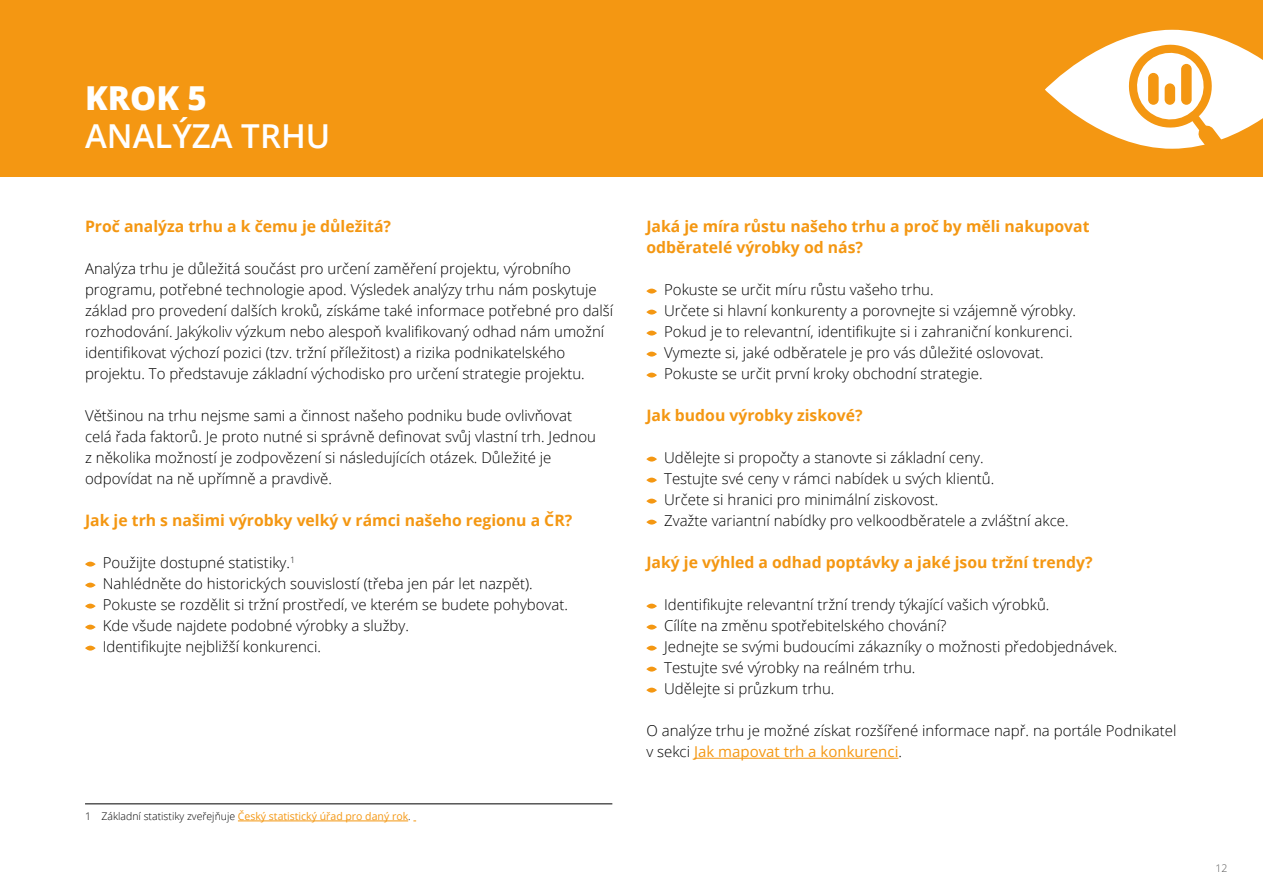
<style>
.page{position:relative;width:1263px;height:893px;background:#fff}
.page>*{position:absolute;margin:0;border:0;box-sizing:border-box;transform-origin:0 0}
.t1{font:600 33px "Open Sans";color:#fff}
.t2{font:800 33px "Open Sans";color:#fff}
.t3{font:700 15.75px/21px "Open Sans";color:#f49712}
.t4{font:300 15px/21px "Open Sans";color:#000}
.t5{font:300 10.5px "Open Sans";color:#000}
.t6{font:300 10.5px "Open Sans";color:#575756}
.s1{font-weight:400;color:#f49712}
</style>
<div class="page">
<div style="left:0;top:0;width:1263px;height:176px;background:#f49712"></div>
<svg style="left:85px;top:562px;width:11px;height:5px"></svg>
<svg style="left:85px;top:583px;width:11px;height:5px"></svg>
<svg style="left:85px;top:604px;width:11px;height:5px"></svg>
<svg style="left:85px;top:625px;width:11px;height:5px"></svg>
<svg style="left:85px;top:646px;width:11px;height:5px"></svg>
<hr style="left:85px;top:803px;width:527px;height:1px;background:#000">
<hr style="left:238px;top:821px;width:170px;height:1px;background:#f49712">
<hr style="left:694px;top:758px;width:204px;height:1px;background:#f49712">
<svg style="left:646px;top:289px;width:11px;height:5px"></svg>
<svg style="left:646px;top:310px;width:11px;height:5px"></svg>
<svg style="left:646px;top:331px;width:11px;height:5px"></svg>
<svg style="left:646px;top:352px;width:11px;height:5px"></svg>
<svg style="left:646px;top:373px;width:11px;height:5px"></svg>
<svg style="left:646px;top:457px;width:11px;height:5px"></svg>
<svg style="left:646px;top:478px;width:11px;height:5px"></svg>
<svg style="left:646px;top:499px;width:11px;height:5px"></svg>
<svg style="left:646px;top:520px;width:11px;height:5px"></svg>
<svg style="left:646px;top:604px;width:11px;height:5px"></svg>
<svg style="left:646px;top:625px;width:11px;height:5px"></svg>
<svg style="left:646px;top:646px;width:11px;height:5px"></svg>
<svg style="left:646px;top:667px;width:11px;height:5px"></svg>
<svg style="left:646px;top:688px;width:11px;height:5px"></svg>
<svg style="left:1045px;top:30px;width:218px;height:119px"></svg>
<div style="left:1148px;top:73px;width:11px;height:32px;background:#f49712;border-radius:5px"></div>
<div style="left:1165px;top:83px;width:10px;height:22px;background:#f49712;border-radius:5px"></div>
<div style="left:1181px;top:64px;width:11px;height:41px;background:#f49712;border-radius:5px"></div>
<h1 class="t2" style="left:85px;top:73px;width:123px">KROK 5</h1>
<h1 class="t1" style="left:85px;top:113px;width:247px">ANALÝZA TRHU</h1>
<p class="t3" style="left:85px;top:215px;width:307px">Proč analýza trhu a k čemu je důležitá?</p>
<p class="t4" style="left:85px;top:258px;width:530px">Analýza trhu je důležitá součást pro určení zaměření projektu, výrobního programu, potřebné technologie apod. Výsledek analýzy trhu nám poskytuje základ pro provedení dalších kroků, získáme také informace potřebné pro další rozhodování. Jakýkoliv výzkum nebo alespoň kvalifikovaný odhad nám umožní identifikovat výchozí pozici (tzv. tržní příležitost) a rizika podnikatelského projektu. To představuje základní východisko pro určení strategie projektu.</p>
<p class="t4" style="left:85px;top:405px;width:512px">Většinou na trhu nejsme sami a činnost našeho podniku bude ovlivňovat celá řada faktorů. Je proto nutné si správně definovat svůj vlastní trh. Jednou z několika možností je zodpovězení si následujících otázek. Důležité je odpovídat na ně upřímně a pravdivě.</p>
<p class="t3" style="left:85px;top:509px;width:489px">Jak je trh s našimi výrobky velký v rámci našeho regionu a ČR?</p>
<p class="t4" style="left:103px;top:552px;width:467px">Použijte dostupné statistiky.<sup>1<br></sup>Nahlédněte do historických souvislostí (třeba jen pár let nazpět).<br>Pokuste se rozdělit si tržní prostředí, ve kterém se budete pohybovat.<br>Kde všude najdete podobné výrobky a služby.<br>Identifikujte nejbližší konkurenci.</p>
<p class="t5" style="left:85px;top:809px;width:327px">1 Základní statistiky zveřejňuje <span class="s1">Český statistický úřad pro daný rok</span>.</p>
<p class="t3" style="left:646px;top:215px;width:445px">Jaká je míra růstu našeho trhu a proč by měli nakupovat odběratelé výrobky od nás?</p>
<p class="t4" style="left:664px;top:279px;width:413px">Pokuste se určit míru růstu vašeho trhu.<br>Určete si hlavní konkurenty a porovnejte si vzájemně výrobky.<br>Pokud je to relevantní, identifikujte si i zahraniční konkurenci.<br>Vymezte si, jaké odběratele je pro vás důležité oslovovat.<br>Pokuste se určit první kroky obchodní strategie.</p>
<p class="t3" style="left:646px;top:404px;width:218px">Jak budou výrobky ziskové?</p>
<p class="t4" style="left:664px;top:447px;width:406px">Udělejte si propočty a stanovte si základní ceny.<br>Testujte své ceny v rámci nabídek u svých klientů.<br>Určete si hranici pro minimální ziskovost.<br>Zvažte variantní nabídky pro velkoodběratele a zvláštní akce.</p>
<p class="t3" style="left:646px;top:551px;width:448px">Jaký je výhled a odhad poptávky a jaké jsou tržní trendy?</p>
<p class="t4" style="left:664px;top:594px;width:455px">Identifikujte relevantní tržní trendy týkající vašich výrobků.<br>Cílíte na změnu spotřebitelského chování?<br>Jednejte se svými budoucími zákazníky o možnosti předobjednávek.<br>Testujte své výrobky na reálném trhu.<br>Udělejte si průzkum trhu.</p>
<p class="t4" style="left:646px;top:720px;width:531px">O analýze trhu je možné získat rozšířené informace např. na portále Podnikatel v sekci <span class="s1">Jak mapovat trh a konkurenci</span>.</p>
<p class="t6" style="left:1215px;top:860px;width:13px">12</p>
</div>
